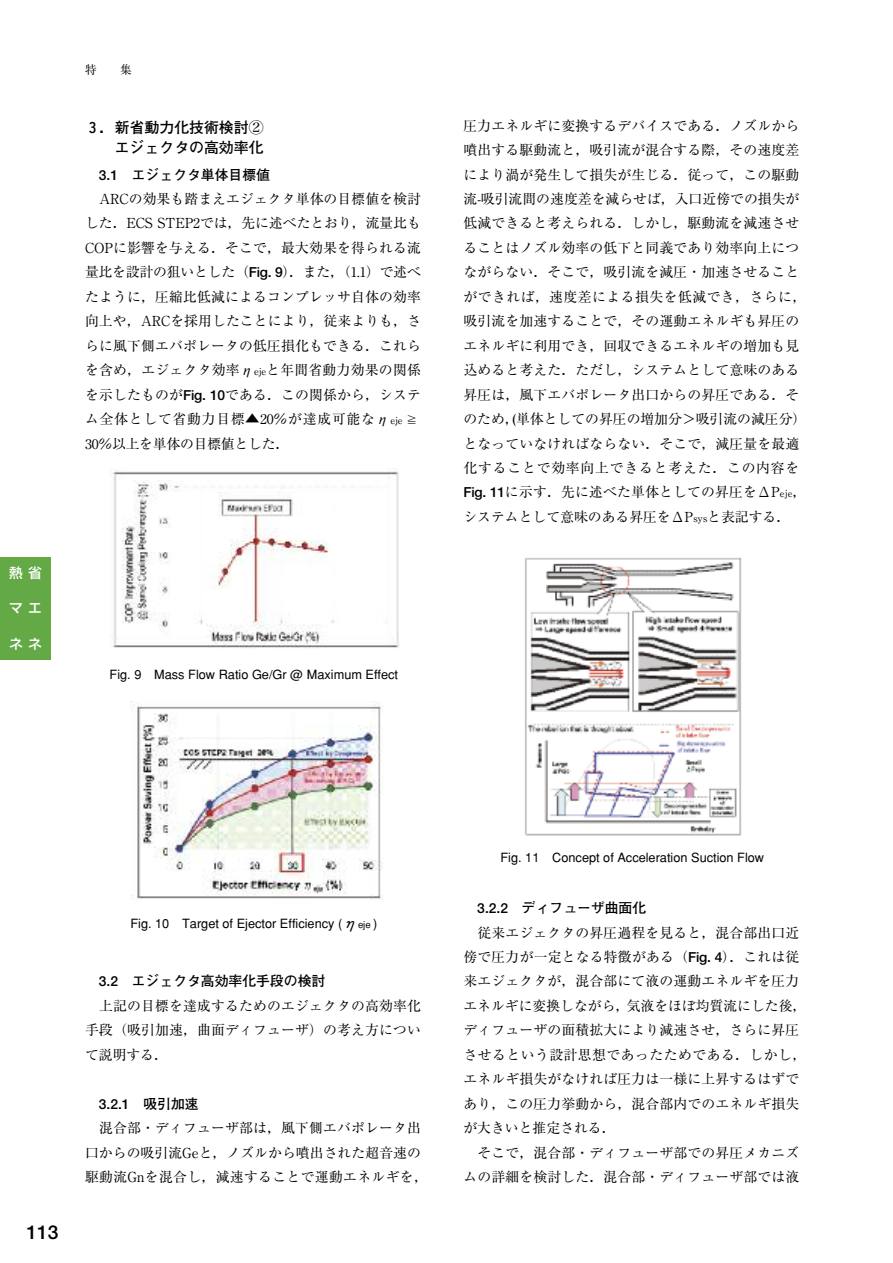
<style>
.page{position:relative;width:893px;height:1263px;background:#fff}
.page>*{position:absolute;margin:0;border:0;box-sizing:border-box;transform-origin:0 0}
.t1{font:700 19.2px "Futo Go B101";color:#000}
.t2{font:700 14.85px/19.2px "Futo Go B101";color:#000;text-align:right}
.t3{font:13.8px/24.5px "Ryumin";letter-spacing:.015em;color:#000}
.t4{font:700 13.8px "Futo Go B101";color:#000}
.t5{font:500 13.8px "Shin Go";color:#fff}
.t6{font:500 12.75px "Gothic BBB";color:#000}
.t7{font:11.7px "Ryumin";color:#000}
.s1{font-family:"Hira Min Pro W3";font-weight:400}
.s2{font-family:"Futo Go B101";font-weight:700}
.s3{font-size:9.6px}
.s4{font-family:"Hira Min Pro W3"}
.s5{font-size:15.9px}
</style>
<div class="page">
<div style="left:0;top:557px;width:51px;height:102px;background:#63a945"></div>
<img style="left:113px;top:468px;width:287px;height:181px">
<img style="left:130px;top:702px;width:253px;height:198px">
<img style="left:525px;top:557px;width:217px;height:279px">
<p class="t5" style="left:9px;top:563px;width:34px">熱省</p>
<p class="t5" style="left:9px;top:599px;width:34px">マエ</p>
<p class="t5" style="left:9px;top:635px;width:34px">ネネ</p>
<p class="t7" style="left:85px;top:62px;width:13px">特</p>
<p class="t7" style="left:120px;top:62px;width:13px">集</p>
<p class="t2" style="left:85px;top:118px;width:180px">３．新省動力化技術検討<span class="s1">②</span>エジェクタの高効率化</p>
<p class="t4" style="left:99px;top:166px;width:173px">3.1 エジェクタ単体目標値</p>
<p class="t3" style="left:85px;top:186px;width:337px;text-indent:14px">ARCの効果も踏まえエジェクタ単体の目標値を検討した．ECS STEP2では，先に述べたとおり，流量比も<br>COPに影響を与える．そこで，最大効果を得られる流量比を設計の狙いとした（<span class="s2">Fig. 9</span>）．また，（1.1）で述べたように，圧縮比低減によるコンプレッサ自体の効率向上や，ARCを採用したことにより，従来よりも，さらに風下側エバポレータの低圧損化もできる．これらを含め，エジェクタ効率η<span class="s3">eje</span>と年間省動力効果の関係を示したものが<span class="s2">Fig. 10</span>である．この関係から，システム全体として省動力目標▲20％が達成可能なη<span class="s3">eje</span> <span class="s4">≧<br></span>30％以上を単体の目標値とした．</p>
<p class="t3" style="left:463px;top:113px;width:344px">圧力エネルギに変換するデバイスである．ノズルから噴出する駆動流と，吸引流が混合する際，その速度差により渦が発生して損失が生じる．従って，この駆動流-吸引流間の速度差を減らせば，入口近傍での損失が低減できると考えられる．しかし，駆動流を減速させることはノズル効率の低下と同義であり効率向上につながらない．そこで，吸引流を減圧・加速させることができれば，速度差による損失を低減でき，さらに，吸引流を加速することで，その運動エネルギも昇圧のエネルギに利用でき，回収できるエネルギの増加も見込めると考えた．ただし，システムとして意味のある昇圧は，風下エバポレータ出口からの昇圧である．そのため，(単体としての昇圧の増加分＞吸引流の減圧分）となっていなければならない．そこで，減圧量を最適化することで効率向上できると考えた．この内容を<br><span class="s2">Fig. 11</span>に示す．先に述べた単体としての昇圧をΔP<span class="s3">eje</span>，システムとして意味のある昇圧をΔP<span class="s3">sys</span>と表記する．</p>
<p class="t6" style="left:110px;top:667px;width:290px">Fig. 9 Mass Flow Ratio Ge/Gr @ Maximum Effect</p>
<h1 class="t1" style="left:27px;top:1221px;width:33px">113</h1>
<p class="t6" style="left:130px;top:916px;width:248px">Fig. 10 Target of Ejector Efficiency (<span class="s5">η</span><span class="s3">eje</span> )</p>
<p class="t4" style="left:99px;top:973px;width:228px">3.2 エジェクタ高効率化手段の検討</p>
<p class="t3" style="left:85px;top:993px;width:337px;text-align:justify;text-indent:14px">上記の目標を達成するためのエジェクタの高効率化手段（吸引加速，曲面ディフューザ）の考え方について説明する．</p>
<p class="t4" style="left:99px;top:1095px;width:101px">3.2.1 吸引加速</p>
<p class="t3" style="left:85px;top:1115px;width:344px;text-align:center">混合部・ディフューザ部は，風下側エバポレータ出<br>口からの吸引流Geと，ノズルから噴出された超音速の駆動流Gnを混合し，減速することで運動エネルギを，</p>
<p class="t6" style="left:500px;top:849px;width:265px">Fig. 11 Concept of Acceleration Suction Flow</p>
<p class="t4" style="left:477px;top:900px;width:170px">3.2.2 ディフューザ曲面化</p>
<p class="t3" style="left:463px;top:920px;width:344px;text-indent:14px">従来エジェクタの昇圧過程を見ると，混合部出口近傍で圧力が一定となる特徴がある（<span class="s2">Fig. 4</span>）．これは従来エジェクタが，混合部にて液の運動エネルギを圧力エネルギに変換しながら，気液をほぼ均質流にした後，ディフューザの面積拡大により減速させ，さらに昇圧させるという設計思想であったためである．しかし，エネルギ損失がなければ圧力は一様に上昇するはずであり，この圧力挙動から，混合部内でのエネルギ損失が大きいと推定される．</p>
<p class="t3" style="left:463px;top:1140px;width:337px;text-align:right">そこで，混合部・ディフューザ部での昇圧メカニズムの詳細を検討した．混合部・ディフューザ部では液</p>
</div>
